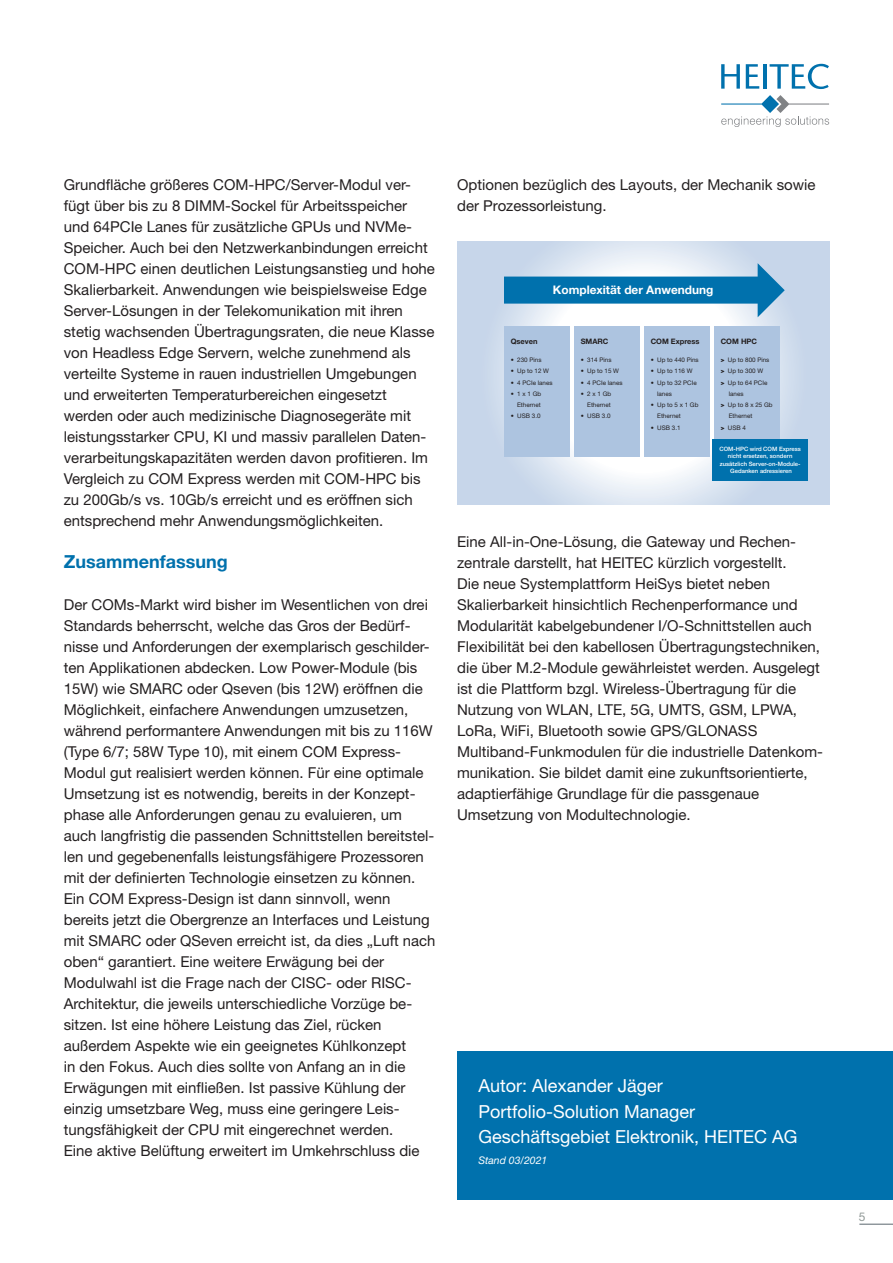
<style>
.page{position:relative;width:893px;height:1263px;background:#fff}
.page>*{position:absolute;margin:0;border:0;box-sizing:border-box;transform-origin:0 0}
.t1{font:18px/25.5px "Helvetica Neue LT";color:#fff}
.t2{font:700 18px "Helvetica Neue LT";color:#0071ad}
.t3{font:15px/21px "Helvetica Neue LT";color:#231f20}
.t4{font:12px "Helvetica Neue LT";color:#919997}
.t5{font:700 11.85px "Helvetica Neue LT";color:#fff}
.t6{font:italic 10.5px "Helvetica Neue LT";color:#fff}
.t7{font:700 7.5px "Helvetica Neue LT";color:#231f20}
.t8{font:6.3px/11.2px "Helvetica Neue LT";color:#231f20;text-align:right}
.t9{font:500 6px/7.1px "Helvetica Neue LT";color:#fff;text-align:center}
.s1{font-weight:900}
</style>
<div class="page">
<hr style="left:859px;top:1224px;width:34px;height:1px;background:#5a676e">
<svg style="left:721px;top:64px;width:19px;height:25px"></svg>
<svg style="left:746px;top:64px;width:13px;height:25px"></svg>
<hr style="left:763px;top:64px;width:3px;height:25px;background:#0071ad">
<svg style="left:770px;top:64px;width:59px;height:25px"></svg>
<svg style="left:721px;top:95px;width:108px;height:32px"></svg>
<svg style="left:457px;top:241px;width:372px;height:264px;background:#d4dfee"></svg>
<svg style="left:504px;top:263px;width:281px;height:54px"></svg>
<div style="left:504px;top:327px;width:66px;height:130px;background:#adc4e0"></div>
<div style="left:574px;top:327px;width:66px;height:130px;background:#adc4e0"></div>
<div style="left:644px;top:327px;width:66px;height:130px;background:#adc4e0"></div>
<div style="left:714px;top:327px;width:66px;height:130px;background:#adc4e0"></div>
<div style="left:712px;top:439px;width:95px;height:41px;background:#0071ad"></div>
<div style="left:457px;top:1051px;width:436px;height:148px;background:#0071ad"></div>
<p class="t3" style="left:64px;top:174px;width:373px">Grundfläche größeres COM-HPC/Server-Modul ver&shy;fügt über bis zu 8 DIMM-Sockel für Arbeitsspeicher und 64PCIe Lanes für zusätzliche GPUs und NVMe-Speicher. Auch bei den Netzwerkanbindungen erreicht COM-HPC einen deutlichen Leistungsanstieg und hohe Skalierbarkeit. Anwendungen wie beispielsweise Edge Server-Lösungen in der Telekomunikation mit ihren stetig wachsenden Übertragungsraten, die neue Klasse von Headless Edge Servern, welche zunehmend als verteilte Systeme in rauen industriellen Umgebungen und erweiterten Temperaturbereichen eingesetzt werden oder auch medizinische Diagnosegeräte mit leistungsstarker CPU, KI und massiv parallelen Daten&shy;verarbeitungskapazitäten werden davon profitieren. Im Vergleich zu COM Express werden mit COM-HPC bis zu 200Gb/s vs. 10Gb/s erreicht und es eröffnen sich entsprechend mehr Anwendungsmöglichkeiten.</p>
<p class="t2" style="left:64px;top:550px;width:165px">Zusammenfassung</p>
<p class="t3" style="left:64px;top:594px;width:373px">Der COMs-Markt wird bisher im Wesentlichen von drei Standards beherrscht, welche das Gros der Bedürf&shy;nisse und Anforderungen der exemplarisch geschilder&shy;ten Applikationen abdecken. Low Power-Module (bis 15W) wie SMARC oder Qseven (bis 12W) eröffnen die Möglichkeit, einfachere Anwendungen umzusetzen, während performantere Anwendungen mit bis zu 116W (Type 6/7; 58W Type 10), mit einem COM Express-Modul gut realisiert werden können. Für eine optimale Umsetzung ist es notwendig, bereits in der Konzept&shy;phase alle Anforderungen genau zu evaluieren, um auch langfristig die passenden Schnittstellen bereitstel&shy;len und gegebenenfalls leistungsfähigere Prozessoren mit der definierten Technologie einsetzen zu können.<br>Ein COM Express-Design ist dann sinnvoll, wenn bereits jetzt die Obergrenze an Interfaces und Leistung mit SMARC oder QSeven erreicht ist, da dies „Luft nach oben“ garantiert. Eine weitere Erwägung bei der Modulwahl ist die Frage nach der CISC- oder RISC-Architektur, die jeweils unterschiedliche Vorzüge be&shy;sitzen. Ist eine höhere Leistung das Ziel, rücken außerdem Aspekte wie ein geeignetes Kühlkonzept<br>in den Fokus. Auch dies sollte von Anfang an in die Erwägungen mit einfließen. Ist passive Kühlung der einzig umsetzbare Weg, muss eine geringere Leis&shy;tungsfähigkeit der CPU mit eingerechnet werden.<br>Eine aktive Belüftung erweitert im Umkehrschluss die</p>
<p class="t3" style="left:457px;top:174px;width:360px">Optionen bezüglich des Layouts, der Mechanik sowie der Prozessorleistung.</p>
<p class="t5" style="left:553px;top:282px;width:162px">Komplexität der Anwendung</p>
<p class="t7" style="left:511px;top:336px;width:28px">Qseven</p>
<p class="t8" style="left:511px;top:354px;width:32px">• 230 Pins</p>
<p class="t8" style="left:511px;top:365px;width:40px">• Up to 12 W</p>
<p class="t8" style="left:511px;top:377px;width:43px">• 4 PCIe lanes</p>
<p class="t8" style="left:511px;top:388px;width:32px">• 1 x 1 Gb<br>Ethernet</p>
<p class="t8" style="left:511px;top:410px;width:31px">• USB 3.0</p>
<p class="t7" style="left:581px;top:336px;width:29px">SMARC</p>
<p class="t8" style="left:581px;top:354px;width:32px">• 314 Pins</p>
<p class="t8" style="left:581px;top:365px;width:40px">• Up to 15 W</p>
<p class="t8" style="left:581px;top:377px;width:43px">• 4 PCIe lanes</p>
<p class="t8" style="left:581px;top:388px;width:32px">• 2 x 1 Gb<br>Ethernet</p>
<p class="t8" style="left:581px;top:410px;width:31px">• USB 3.0</p>
<p class="t7" style="left:651px;top:336px;width:50px">COM Express</p>
<p class="t8" style="left:651px;top:354px;width:50px">• Up to 440 Pins</p>
<p class="t8" style="left:651px;top:365px;width:43px">• Up to 116 W</p>
<p class="t8" style="left:657px;top:377px;width:41px;text-align:left;text-indent:-6px">• Up to 32 PCIe lanes</p>
<p class="t8" style="left:657px;top:399px;width:43px;text-align:left;text-indent:-6px">• Up to 5 x 1 Gb<br>Ethernet</p>
<p class="t8" style="left:651px;top:422px;width:31px">• USB 3.1</p>
<p class="t7" style="left:721px;top:336px;width:38px">COM HPC</p>
<p class="t8" style="left:721px;top:354px;width:50px"><span class="s1">&gt;</span> Up to 800 Pins</p>
<p class="t8" style="left:721px;top:365px;width:44px"><span class="s1">&gt;</span> Up to 300 W</p>
<p class="t8" style="left:721px;top:377px;width:48px"><span class="s1">&gt;</span> Up to 64 PCIe</p>
<p class="t8" style="left:729px;top:388px;width:16px">lanes</p>
<p class="t8" style="left:721px;top:399px;width:53px"><span class="s1">&gt;</span> Up to 8 x 25 Gb</p>
<p class="t8" style="left:729px;top:410px;width:25px">Ethernet</p>
<p class="t8" style="left:721px;top:422px;width:27px"><span class="s1">&gt;</span> USB 4</p>
<p class="t9" style="left:719px;top:446px;width:83px">COM-HPC wird COM Express nicht ersetzen, sondern zusätzlich Server-on-Module-<br>Gedanken adressieren</p>
<p class="t3" style="left:457px;top:531px;width:367px">Eine All-in-One-Lösung, die Gateway und Rechen&shy;zentrale darstellt, hat HEITEC kürzlich vorgestellt.<br>Die neue Systemplattform HeiSys bietet neben Skalierbarkeit hinsichtlich Rechenperformance und Modularität kabelgebundener I/O-Schnittstellen auch Flexibilität bei den kabellosen Übertragungstechniken, die über M.2-Module gewährleistet werden. Ausgelegt ist die Plattform bzgl. Wireless-Übertragung für die Nutzung von WLAN, LTE, 5G, UMTS, GSM, LPWA, LoRa, WiFi, Bluetooth sowie GPS/GLONASS Multiband-Funkmodulen für die industrielle Datenkom&shy;munikation. Sie bildet damit eine zukunftsorientierte, adaptierfähige Grundlage für die passgenaue Umsetzung von Modultechnologie.</p>
<p class="t1" style="left:478px;top:1073px;width:321px">Autor: Alexander Jäger<br>Portfolio-Solution Manager<br>Geschäftsgebiet Elektronik, HEITEC AG</p>
<p class="t6" style="left:478px;top:1154px;width:71px">Stand 03/2021</p>
<p class="t4" style="left:859px;top:1210px;width:8px">5</p>
</div>
